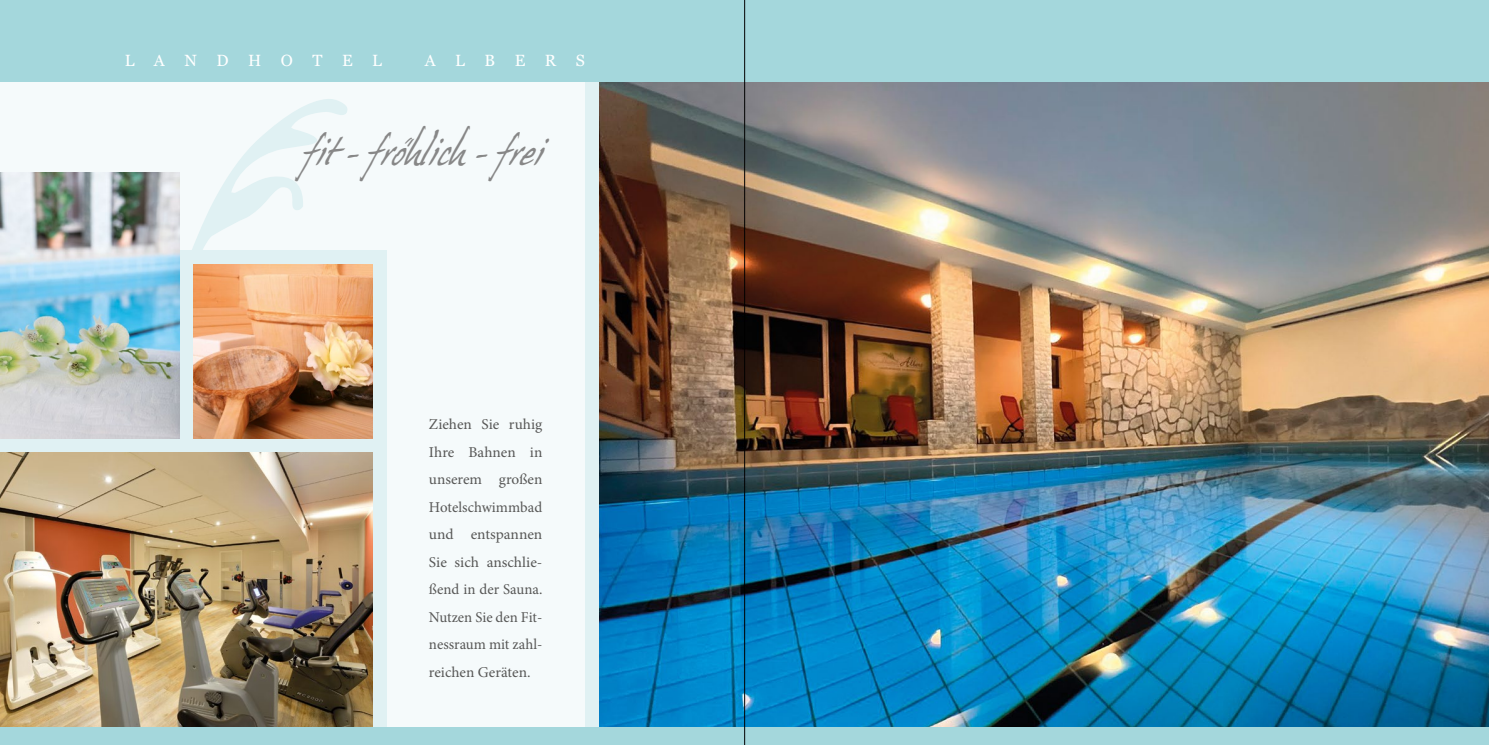
<style>
.page{position:relative;width:1489px;height:745px;background:#fff}
.page>*{position:absolute;margin:0;border:0;box-sizing:border-box;transform-origin:0 0}
.t1{font:35px "Hans Hand";color:#878787}
.t2{font:16.25px "Georgia";letter-spacing:1.2em;color:#fff}
.t3{font:15px/27.5px "Minion Pro";color:#575756;text-align:justify}
</style>
<div class="page">
<div style="left:0;top:81px;width:1488px;height:663px;background:#f5fafb"></div>
<div style="left:585px;top:71px;width:14px;height:673px;background:#e0f1f3"></div>
<div style="left:0;top:250px;width:386px;height:477px;background:#e0f1f3"></div>
<img style="left:599px;top:81px;width:889px;height:645px">
<div style="left:0;top:0;width:1488px;height:81px;background:#a4d7dc"></div>
<img style="left:0;top:173px;width:131px;height:265px">
<img style="left:0;top:452px;width:372px;height:274px">
<div style="left:0;top:726px;width:1488px;height:18px;background:#a4d7dc"></div>
<hr style="left:744px;top:0;width:1px;height:744px;background:#000">
<img style="left:131px;top:172px;width:242px;height:267px">
<p class="t2" style="left:125px;top:51px;width:259px">LANDHOTEL</p>
<p class="t2" style="left:425px;top:51px;width:161px">ALBERS</p>
<h1 class="t1" style="left:303px;top:132px;width:240px">fit - fröhlich - frei</h1>
<p class="t3" style="left:429px;top:410px;width:115px">Ziehen Sie ruhig Ihre Bahnen in unserem großen Hotelschwimmbad und entspannen Sie sich anschlie&shy;ßend in der Sauna.<br>Nutzen Sie den Fit&shy;nessraum mit zahl&shy;reichen Geräten.</p>
</div>
